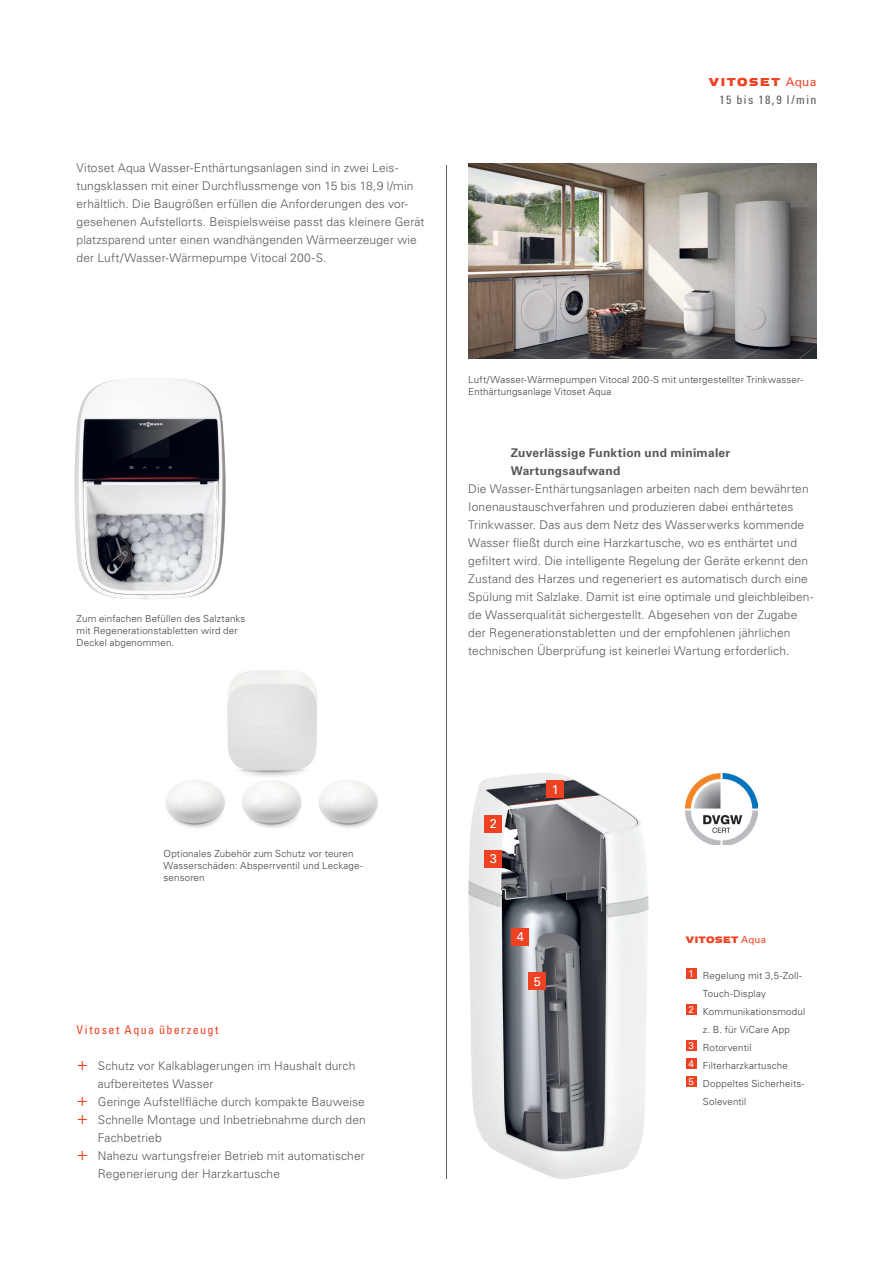
<style>
.page{position:relative;width:893px;height:1263px;background:#fff}
.page>*{position:absolute;margin:0;border:0;box-sizing:border-box;transform-origin:0 0}
.t1{font:12.75px "Univers LTCYR 55 Roman";color:#fff}
.t2{font:300 12px/18px "Univers LTCYR 45";letter-spacing:.01em;color:#57585a}
.t3{font:700 12px/18px "Univers LTCYR 65";letter-spacing:.02em;color:#57585a}
.t4{font:condensed 12px "Univers LTCYR 57";letter-spacing:.12em;color:#ef4222}
.t5{font:condensed 12px "Univers LTCYR 57";letter-spacing:.12em;color:#57585a}
.t6{font:700 12px "Viessmann Wide";letter-spacing:.11em;color:#ef4222}
.t7{font:300 9.75px/12px "Univers LTCYR 45";letter-spacing:.015em;color:#3e3e3f}
.t8{font:700 9.75px "Viessmann Wide";letter-spacing:.02em;color:#ef4222}
.s1{font-family:"Univers LTCYR 55 Roman";font-weight:400}
.s2{font-size:18px;color:#ef4222}
</style>
<div class="page">
<img style="left:468px;top:773px;width:181px;height:406px">
<img style="left:468px;top:164px;width:348px;height:194px">
<img style="left:165px;top:670px;width:213px;height:158px">
<img style="left:74px;top:378px;width:152px;height:221px">
<img style="left:686px;top:773px;width:71px;height:72px">
<div style="left:512px;top:928px;width:17px;height:17px;background:#ef4222"></div>
<div style="left:529px;top:973px;width:17px;height:17px;background:#ef4222"></div>
<div style="left:686px;top:968px;width:11px;height:10px;background:#ef4222"></div>
<div style="left:686px;top:1004px;width:11px;height:10px;background:#ef4222"></div>
<div style="left:686px;top:1040px;width:11px;height:10px;background:#ef4222"></div>
<div style="left:686px;top:1058px;width:11px;height:10px;background:#ef4222"></div>
<div style="left:686px;top:1076px;width:11px;height:10px;background:#ef4222"></div>
<div style="left:547px;top:780px;width:17px;height:17px;background:#ef4222"></div>
<div style="left:485px;top:815px;width:17px;height:17px;background:#ef4222"></div>
<div style="left:485px;top:850px;width:17px;height:17px;background:#ef4222"></div>
<hr style="left:446px;top:165px;width:1px;height:1014px;background:#57585a">
<p class="t2" style="left:77px;top:160px;width:349px">Vitoset Aqua Wasser-Enthärtungsanlagen sind in zwei Leis&shy;tungsklassen mit einer Durchflussmenge von 15 bis 18,9 l/min erhältlich. Die Baugrößen erfüllen die Anforderungen des vor&shy;gesehenen Aufstellorts. Beispielsweise passt das kleinere Gerät platzsparend unter einen wandhängenden Wärmeerzeuger wie der Luft/Wasser-Wärmepumpe Vitocal 200-S.</p>
<p class="t6" style="left:709px;top:74px;width:109px">VITOSET <span class="s1">Aqua</span></p>
<p class="t5" style="left:720px;top:94px;width:98px">15 bis 18,9 l/min</p>
<p class="t7" style="left:77px;top:614px;width:170px">Zum einfachen Befüllen des Salztanks mit Regenerationstabletten wird der<br>Deckel abgenommen.</p>
<p class="t7" style="left:468px;top:375px;width:336px">Luft/Wasser-Wärmepumpen Vitocal 200-S mit untergestellter Trinkwasser-<br>Enthärtungsanlage Vitoset Aqua</p>
<p class="t3" style="left:511px;top:445px;width:221px">Zuverlässige Funktion und minimaler<br>Wartungsaufwand</p>
<p class="t2" style="left:468px;top:481px;width:347px">Die Wasser-Enthärtungsanlagen arbeiten nach dem bewährten Ionenaustauschverfahren und produzieren dabei enthärtetes Trinkwasser. Das aus dem Netz des Wasserwerks kommende Wasser fließt durch eine Harzkartusche, wo es enthärtet und gefiltert wird. Die intelligente Regelung der Geräte erkennt den Zustand des Harzes und regeneriert es automatisch durch eine Spülung mit Salzlake. Damit ist eine optimale und gleichbleiben&shy;de Wasserqualität sichergestellt. Abgesehen von der Zugabe der Regenerationstabletten und der empfohlenen jährlichen technischen Überprüfung ist keinerlei Wartung erforderlich.</p>
<p class="t7" style="left:164px;top:848px;width:201px">Optionales Zubehör zum Schutz vor teuren<br>Wasser schäden: Absperrventil und Leckage&shy;sensoren</p>
<p class="t4" style="left:77px;top:1024px;width:144px">Vitoset Aqua überzeugt</p>
<p class="t2" style="left:77px;top:1058px;width:280px"><span class="s2">+</span> Schutz vor Kalkablagerungen im Haushalt durch</p>
<p class="t2" style="left:98px;top:1076px;width:117px">aufbereitetes Wasser</p>
<p class="t2" style="left:77px;top:1094px;width:290px"><span class="s2">+</span> Geringe Aufstellfläche durch kompakte Bauweise</p>
<p class="t2" style="left:77px;top:1112px;width:291px"><span class="s2">+</span> Schnelle Montage und Inbetriebnahme durch den</p>
<p class="t2" style="left:98px;top:1130px;width:65px">Fachbetrieb</p>
<p class="t2" style="left:77px;top:1148px;width:290px"><span class="s2">+</span> Nahezu wartungsfreier Betrieb mit automatischer</p>
<p class="t2" style="left:98px;top:1166px;width:184px">Regenerierung der Harzkartusche</p>
<p class="t1" style="left:490px;top:818px;width:9px">2</p>
<p class="t1" style="left:490px;top:853px;width:9px">3</p>
<p class="t1" style="left:552px;top:783px;width:9px">1</p>
<p class="t1" style="left:517px;top:931px;width:9px">4</p>
<p class="t1" style="left:534px;top:975px;width:9px">5</p>
<p class="t8" style="left:686px;top:933px;width:82px">VITOSET <span class="s1">Aqua</span></p>
<p class="t7" style="left:688px;top:970px;width:115px"><sup>1</sup> Regelung mit 3,5-Zoll-</p>
<p class="t7" style="left:703px;top:988px;width:64px">Touch-Display</p>
<p class="t7" style="left:688px;top:1006px;width:118px"><sup>2</sup> Kommunikationsmodul</p>
<p class="t7" style="left:703px;top:1024px;width:88px">z. B. für ViCare App</p>
<p class="t7" style="left:688px;top:1042px;width:64px"><sup>3</sup> Rotorventil</p>
<p class="t7" style="left:688px;top:1060px;width:101px"><sup>4</sup> Filterharzkartusche</p>
<p class="t7" style="left:688px;top:1078px;width:117px"><sup>5</sup> Doppeltes Sicherheits-</p>
<p class="t7" style="left:703px;top:1096px;width:45px">Soleventil</p>
</div>
